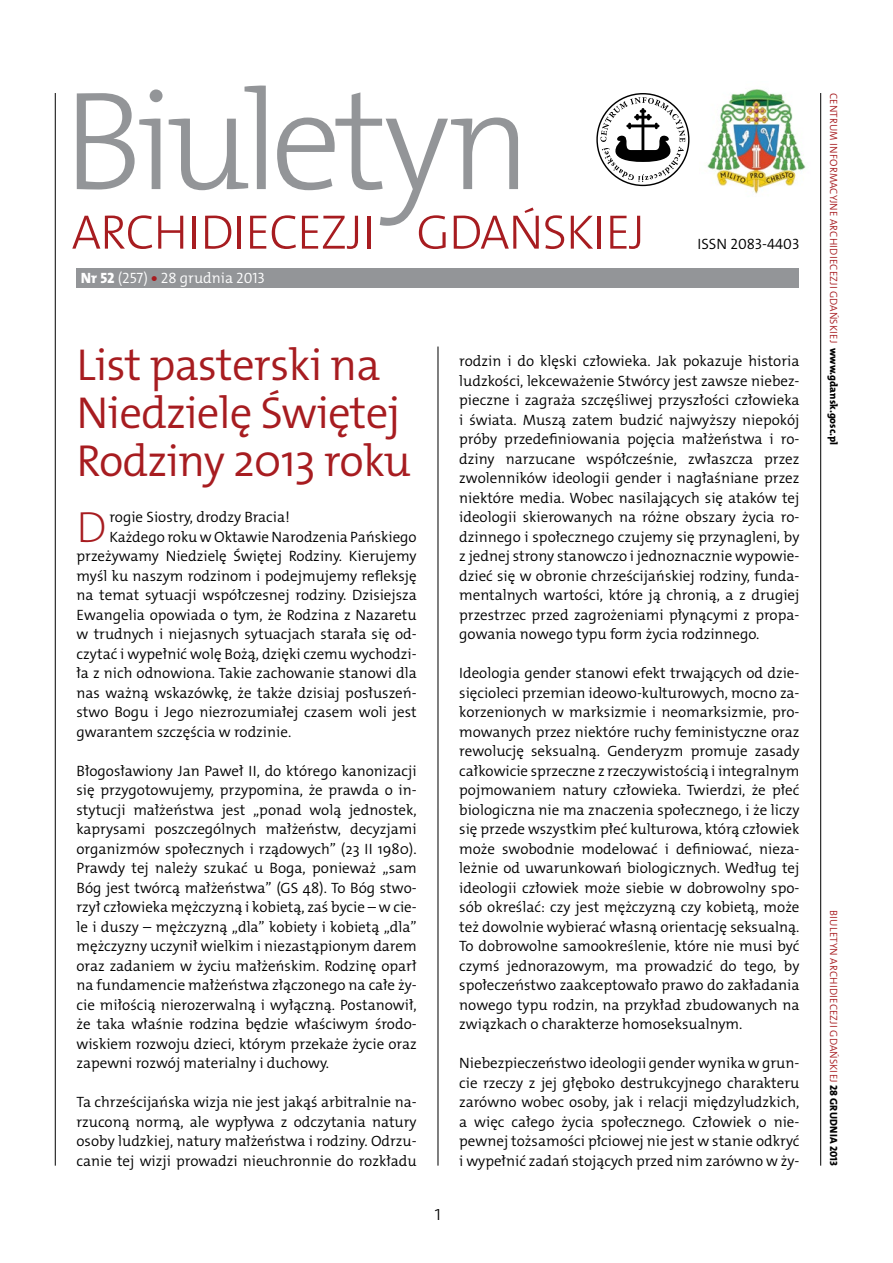
<style>
.page{position:relative;width:893px;height:1263px;background:#fff}
.page>*{position:absolute;margin:0;border:0;box-sizing:border-box;transform-origin:0 0}
.t1{font:45px/48px "The Mix HP4 Se Lig";letter-spacing:-.02em;color:#a71c20}
.t2{font:43.95px "The Mix HP2 Ex Lig";color:#a71c20}
.t3{font:21px "The Mix HP2 Ex Lig";color:#000}
.t4{font:15px/19.5px "The Mix HP4 Se Lig";color:#000;text-align:justify}
.t5{font:15px "The Mix HP4 Se Lig";color:#fff}
.t6{font:10.5px "The Mix HP4 Se Lig";letter-spacing:.015em;color:#a71c20}
.s1{font-family:"The Mix HP8 Ex Bld"}
.s2{font-family:"The Mix HP8 Ex Bld";color:#a71c20}
.s3{font-family:"The Mix HP8 Ex Bld";color:#000}
</style>
<div class="page">
<hr style="left:55px;top:93px;width:1px;height:1073px;background:#000">
<hr style="left:438px;top:347px;width:1px;height:819px;background:#000">
<hr style="left:820px;top:93px;width:1px;height:1073px;background:#000">
<svg style="left:77px;top:89px;width:86px;height:100px"></svg>
<svg style="left:169px;top:85px;width:97px;height:105px"></svg>
<svg style="left:72px;top:215px;width:80px;height:34px"></svg>
<svg style="left:158px;top:216px;width:25px;height:33px"></svg>
<hr style="left:193px;top:216px;width:3px;height:33px;background:#a71c20">
<svg style="left:205px;top:216px;width:26px;height:33px"></svg>
<hr style="left:238px;top:216px;width:3px;height:33px;background:#a71c20">
<svg style="left:250px;top:216px;width:16px;height:33px"></svg>
<svg style="left:272px;top:92px;width:267px;height:157px"></svg>
<svg style="left:545px;top:215px;width:19px;height:34px"></svg>
<svg style="left:571px;top:216px;width:22px;height:33px"></svg>
<hr style="left:598px;top:216px;width:3px;height:33px;background:#a71c20">
<svg style="left:610px;top:216px;width:30px;height:33px"></svg>
<img style="left:707px;top:89px;width:99px;height:105px">
<svg style="left:596px;top:93px;width:93px;height:93px"></svg>
<div style="left:77px;top:268px;width:722px;height:20px;background:#939598"></div>
<p class="t5" style="left:81px;top:268px;width:186px"><span class="s1">Nr 52</span> (257) <span class="s2">•</span> 28 grudnia 2013</p>
<p class="t4" style="left:697px;top:234px;width:103px">ISSN 2083-4403</p>
<h1 class="t1" style="left:77px;top:341px;width:336px">List pasterski na<br>Niedzielę Świętej<br>Rodziny 2013 roku</h1>
<h2 class="t2" style="left:77px;top:498px;width:32px">D</h2>
<p class="t4" style="left:109px;top:507px;width:182px">rogie Siostry, drodzy Bracia!</p>
<p class="t4" style="left:109px;top:527px;width:309px">Każdego roku w Oktawie Narodzenia Pańskiego</p>
<p class="t4" style="left:77px;top:546px;width:342px">przeżywamy Niedzielę Świętej Rodziny. Kierujemy</p>
<p class="t4" style="left:77px;top:566px;width:342px">myśl ku naszym rodzinom i podejmujemy refleksję</p>
<p class="t4" style="left:77px;top:585px;width:342px">na temat sytuacji współczesnej rodziny. Dzisiejsza</p>
<p class="t4" style="left:77px;top:605px;width:342px">Ewangelia opowiada o tym, że Rodzina z Nazaretu</p>
<p class="t4" style="left:77px;top:624px;width:342px">w trudnych i niejasnych sytuacjach starała się od-</p>
<p class="t4" style="left:77px;top:644px;width:342px">czytać i wypełnić wolę Bożą, dzięki czemu wychodzi-</p>
<p class="t4" style="left:77px;top:663px;width:342px">ła z nich odnowiona. Takie zachowanie stanowi dla</p>
<p class="t4" style="left:77px;top:683px;width:342px">nas ważną wskazówkę, że także dzisiaj posłuszeń-</p>
<p class="t4" style="left:77px;top:702px;width:342px">stwo Bogu i Jego niezrozumiałej czasem woli jest</p>
<p class="t4" style="left:77px;top:722px;width:216px">gwarantem szczęścia w rodzinie.</p>
<p class="t4" style="left:77px;top:761px;width:342px">Błogosławiony Jan Paweł II, do którego kanonizacji się przygotowujemy, przypomina, że prawda o in&shy;stytucji małżeństwa jest „ponad wolą jednostek, kaprysami poszczególnych małżeństw, decyzjami organizmów społecznych i rządowych” (23 II 1980).<br>Prawdy tej należy szukać u Boga, ponieważ „sam Bóg jest twórcą małżeństwa” (GS 48). To Bóg stwo&shy;rzył człowieka mężczyzną i kobietą, zaś bycie – w cie&shy;le i duszy – mężczyzną „dla” kobiety i kobietą „dla” mężczyzny uczynił wielkim i niezastąpionym darem oraz zadaniem w życiu małżeńskim. Rodzinę oparł na fundamencie małżeństwa złączonego na całe ży&shy;cie miłością nierozerwalną i wyłączną. Postanowił, że taka właśnie rodzina będzie właściwym środo&shy;wiskiem rozwoju dzieci, którym przekaże życie oraz zapewni rozwój materialny i duchowy.</p>
<p class="t4" style="left:77px;top:1092px;width:342px">Ta chrześcijańska wizja nie jest jakąś arbitralnie na&shy;rzuconą normą, ale wypływa z odczytania natury osoby ludzkiej, natury małżeństwa i rodziny. Odrzu&shy;canie tej wizji prowadzi nieuchronnie do rozkładu</p>
<h3 class="t3" style="left:434px;top:1199px;width:9px">1</h3>
<p class="t4" style="left:459px;top:351px;width:342px">rodzin i do klęski człowieka. Jak pokazuje historia ludzkości, lekceważenie Stwórcy jest zawsze niebez&shy;pieczne i zagraża szczęśliwej przyszłości człowieka i świata. Muszą zatem budzić najwyższy niepokój próby przedefiniowania pojęcia małżeństwa i ro&shy;dziny narzucane współcześnie, zwłaszcza przez zwolenników ideologii gender i nagłaśniane przez niektóre media. Wobec nasilających się ataków tej ideologii skierowanych na różne obszary życia ro&shy;dzinnego i społecznego czujemy się przynagleni, by z jednej strony stanowczo i jednoznacznie wypowie&shy;dzieć się w obronie chrześcijańskiej rodziny, funda&shy;mentalnych wartości, które ją chronią, a z drugiej przestrzec przed zagrożeniami płynącymi z propa&shy;gowania nowego typu form życia rodzinnego.</p>
<p class="t4" style="left:459px;top:663px;width:342px">Ideologia gender stanowi efekt trwających od dzie&shy;sięcioleci przemian ideowo-kulturowych, mocno za&shy;korzenionych w marksizmie i neomarksizmie, pro&shy;mowanych przez niektóre ruchy feministyczne oraz rewolucję seksualną. Genderyzm promuje zasady całkowicie sprzeczne z rzeczywistością i integralnym pojmowaniem natury człowieka. Twierdzi, że płeć biologiczna nie ma znaczenia społecznego, i że liczy się przede wszystkim płeć kulturowa, którą człowiek może swobodnie modelować i definiować, nieza&shy;leżnie od uwarunkowań biologicznych. Według tej ideologii człowiek może siebie w dobrowolny spo&shy;sób określać: czy jest mężczyzną czy kobietą, może też dowolnie wybierać własną orientację seksualną.<br>To dobrowolne samookreślenie, które nie musi być czymś jednorazowym, ma prowadzić do tego, by społeczeństwo zaakceptowało prawo do zakładania nowego typu rodzin, na przykład zbudowanych na związkach o charakterze homoseksualnym.</p>
<p class="t4" style="left:459px;top:1053px;width:342px">Niebezpieczeństwo ideologii gender wynika w grun&shy;cie rzeczy z jej głęboko destrukcyjnego charakteru zarówno wobec osoby, jak i relacji międzyludzkich, a więc całego życia społecznego. Człowiek o nie&shy;pewnej tożsamości płciowej nie jest w stanie odkryć i wypełnić zadań stojących przed nim zarówno w ży-</p>
<p class="t6" style="left:840px;top:93px;width:354px;rotate:90deg">Centrum Informacyjne Archi di ecezji Gdański ej <span class="s3">www.gdansk.gosc.pl</span></p>
<p class="t6" style="left:840px;top:910px;width:257px;rotate:90deg">Bi uletyn Archi di ecezji Gdański ej <span class="s3">28 grudnia 2013</span></p>
</div>
